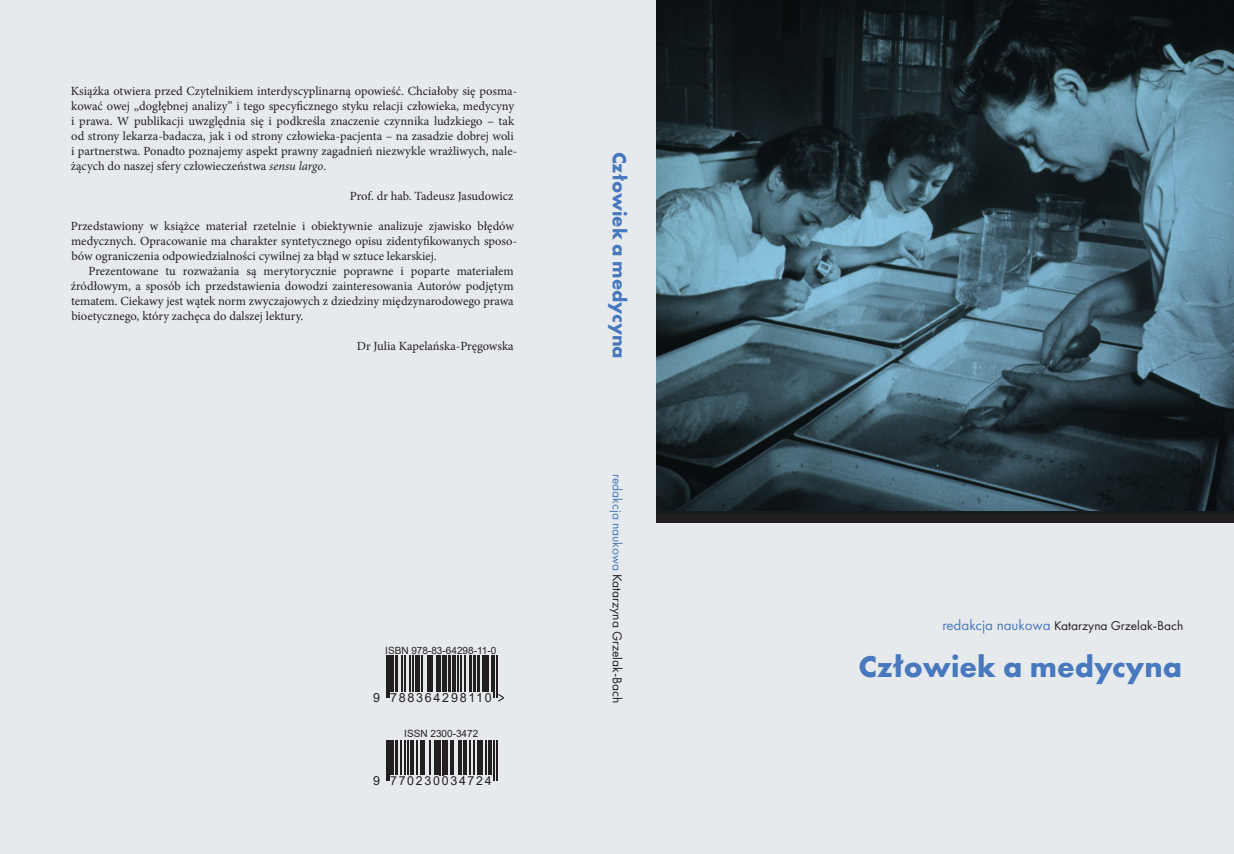
<style>
.page{position:relative;width:1234px;height:854px;background:#fff}
.page>*{position:absolute;margin:0;border:0;box-sizing:border-box;transform-origin:0 0}
.t1{font:700 31.25px "Futura PT";color:#4879be}
.t2{font:700 20px "Futura PT";color:#4879be}
.t3{font:13.38px "Futura PT";color:#231f20}
.t4{font:12.5px/15px "Minion Pro";color:#231f20}
.t5{font:12.5px "Arial";letter-spacing:.14em;color:#231f20}
.t6{font:12.38px "Arial";letter-spacing:.14em;color:#231f20}
.t7{font:10px "Arial";color:#231f20}
.s1{font-style:italic}
.s2{color:#4879be}
.s3{font-size:15px;color:#4879be}
</style>
<div class="page">
<div style="left:0;top:0;width:1233px;height:854px;background:#e7eaed"></div>
<div style="left:656px;top:511px;width:577px;height:12px;background:#231f20"></div>
<svg style="left:656px;top:0;width:577px;height:514px;background:#374f59"></svg>
<hr style="left:386px;top:655px;width:1px;height:43px;background:#231f20">
<hr style="left:388px;top:655px;width:1px;height:43px;background:#231f20">
<hr style="left:390px;top:655px;width:4px;height:37px;background:#231f20">
<hr style="left:395px;top:655px;width:2px;height:37px;background:#231f20">
<hr style="left:401px;top:655px;width:1px;height:37px;background:#231f20">
<hr style="left:404px;top:655px;width:2px;height:37px;background:#231f20">
<hr style="left:409px;top:655px;width:1px;height:37px;background:#231f20">
<hr style="left:413px;top:655px;width:1px;height:37px;background:#231f20">
<div style="left:415px;top:655px;width:5px;height:37px;background:#231f20"></div>
<hr style="left:421px;top:655px;width:1px;height:37px;background:#231f20">
<hr style="left:427px;top:655px;width:1px;height:37px;background:#231f20">
<hr style="left:429px;top:655px;width:1px;height:37px;background:#231f20">
<hr style="left:431px;top:655px;width:1px;height:37px;background:#231f20">
<hr style="left:436px;top:655px;width:2px;height:37px;background:#231f20">
<hr style="left:439px;top:655px;width:2px;height:43px;background:#231f20">
<hr style="left:442px;top:655px;width:1px;height:43px;background:#231f20">
<hr style="left:444px;top:655px;width:2px;height:37px;background:#231f20">
<hr style="left:448px;top:655px;width:2px;height:37px;background:#231f20">
<hr style="left:452px;top:655px;width:4px;height:37px;background:#231f20">
<hr style="left:457px;top:655px;width:1px;height:37px;background:#231f20">
<hr style="left:461px;top:655px;width:1px;height:37px;background:#231f20">
<hr style="left:464px;top:655px;width:1px;height:37px;background:#231f20">
<hr style="left:469px;top:655px;width:2px;height:37px;background:#231f20">
<hr style="left:473px;top:655px;width:3px;height:37px;background:#231f20">
<hr style="left:477px;top:655px;width:2px;height:37px;background:#231f20">
<hr style="left:482px;top:655px;width:2px;height:37px;background:#231f20">
<hr style="left:485px;top:655px;width:4px;height:37px;background:#231f20">
<hr style="left:491px;top:655px;width:1px;height:37px;background:#231f20">
<hr style="left:493px;top:655px;width:1px;height:43px;background:#231f20">
<hr style="left:496px;top:655px;width:1px;height:43px;background:#231f20">
<svg style="left:387px;top:692px;width:117px;height:10px"></svg>
<hr style="left:386px;top:741px;width:1px;height:40px;background:#231f20">
<hr style="left:388px;top:741px;width:1px;height:40px;background:#231f20">
<hr style="left:390px;top:741px;width:4px;height:34px;background:#231f20">
<hr style="left:395px;top:741px;width:2px;height:34px;background:#231f20">
<hr style="left:400px;top:741px;width:1px;height:34px;background:#231f20">
<hr style="left:404px;top:741px;width:2px;height:34px;background:#231f20">
<hr style="left:407px;top:741px;width:1px;height:34px;background:#231f20">
<hr style="left:410px;top:741px;width:4px;height:34px;background:#231f20">
<hr style="left:416px;top:741px;width:1px;height:34px;background:#231f20">
<hr style="left:420px;top:741px;width:2px;height:34px;background:#231f20">
<hr style="left:423px;top:741px;width:1px;height:34px;background:#231f20">
<hr style="left:429px;top:741px;width:1px;height:34px;background:#231f20">
<hr style="left:434px;top:741px;width:2px;height:34px;background:#231f20">
<hr style="left:437px;top:741px;width:1px;height:34px;background:#231f20">
<hr style="left:439px;top:741px;width:2px;height:40px;background:#231f20">
<hr style="left:442px;top:741px;width:1px;height:40px;background:#231f20">
<hr style="left:444px;top:741px;width:4px;height:34px;background:#231f20">
<hr style="left:450px;top:741px;width:1px;height:34px;background:#231f20">
<hr style="left:452px;top:741px;width:1px;height:34px;background:#231f20">
<hr style="left:458px;top:741px;width:1px;height:34px;background:#231f20">
<hr style="left:461px;top:741px;width:1px;height:34px;background:#231f20">
<hr style="left:463px;top:741px;width:3px;height:34px;background:#231f20">
<hr style="left:469px;top:741px;width:1px;height:34px;background:#231f20">
<hr style="left:473px;top:741px;width:2px;height:34px;background:#231f20">
<hr style="left:477px;top:741px;width:2px;height:34px;background:#231f20">
<hr style="left:480px;top:741px;width:3px;height:34px;background:#231f20">
<hr style="left:485px;top:741px;width:1px;height:34px;background:#231f20">
<svg style="left:488px;top:741px;width:3px;height:34px"></svg>
<hr style="left:493px;top:741px;width:1px;height:40px;background:#231f20">
<hr style="left:496px;top:741px;width:1px;height:40px;background:#231f20">
<svg style="left:387px;top:775px;width:57px;height:6px"></svg>
<div style="left:390px;top:693px;width:102px;height:10px;background:#e7eaed"></div>
<div style="left:390px;top:776px;width:102px;height:11px;background:#e7eaed"></div>
<p class="t4" style="left:71px;top:84px;width:447px">Książka otwiera przed Czytelnikiem interdyscyplinarną opowieść. Chciałoby się posma&shy;kować owej „dogłębnej analizy” i tego specyficznego styku relacji człowieka, medycyny i prawa. W publikacji uwzględnia się i podkreśla znaczenie czynnika ludzkiego – tak od strony lekarza-badacza, jak i od strony człowieka-pacjenta – na zasadzie dobrej woli i partnerstwa. Ponadto poznajemy aspekt prawny zagadnień niezwykle wrażliwych, nale&shy;żących do naszej sfery człowieczeństwa <span class="s1">sensu largo</span>.</p>
<p class="t4" style="left:350px;top:189px;width:165px">Prof. dr hab. Tadeusz Jasudowicz</p>
<p class="t4" style="left:71px;top:219px;width:447px">Przedstawiony w książce materiał rzetelnie i obiektywnie analizuje zjawisko błędów medycznych. Opracowanie ma charakter syntetycznego opisu zidentyfikowanych sposo&shy;bów ograniczenia odpowiedzialności cywilnej za błąd w sztuce lekarskiej.</p>
<p class="t4" style="left:71px;top:264px;width:444px;text-align:justify;text-indent:18px">Prezentowane tu rozważania są merytorycznie poprawne i poparte materiałem źródłowym, a sposób ich przedstawienia dowodzi zainteresowania Autorów podjętym tematem. Ciekawy jest wątek norm zwyczajowych z dziedziny międzynarodowego prawa bioetycznego, który zachęca do dalszej lektury.</p>
<p class="t4" style="left:357px;top:339px;width:158px">Dr Julia Kapelańska-Pręgowska</p>
<p class="t7" style="left:385px;top:643px;width:112px">ISBN 978-83-64298-11-0</p>
<p class="t5" style="left:373px;top:689px;width:8px">9</p>
<p class="t5" style="left:390px;top:689px;width:103px">788364298110</p>
<p class="t7" style="left:404px;top:726px;width:75px">ISSN 2300-3472</p>
<p class="t5" style="left:373px;top:772px;width:8px">9</p>
<p class="t6" style="left:390px;top:772px;width:103px">770230034724</p>
<p class="t2" style="left:632px;top:152px;width:209px;rotate:90deg">Człowiek a medycyna</p>
<p class="t3" style="left:625px;top:474px;width:230px;rotate:90deg"><span class="s2">redakcja naukowa</span> Katarzyna Grzelak-Bach</p>
<p class="t3" style="left:942px;top:617px;width:242px"><span class="s3">redakcja naukowa</span> Katarzyna Grzelak-Bach</p>
<p class="t1" style="left:858px;top:646px;width:325px">Człowiek a medycyna</p>
</div>
